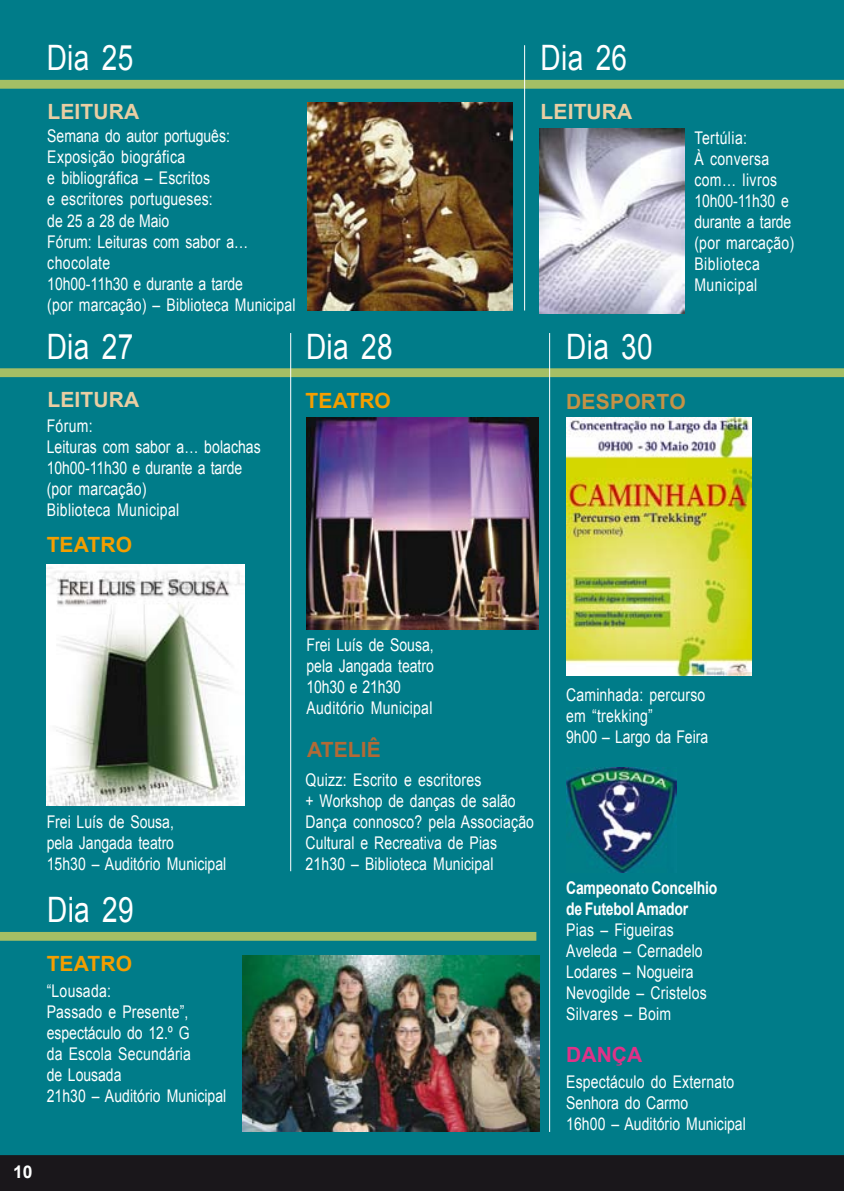
<style>
.page{position:relative;width:844px;height:1191px;background:#fff}
.page>*{position:absolute;margin:0;border:0;box-sizing:border-box;transform-origin:0 0}
.t1{font:35px "Arial";letter-spacing:.01em;color:#fff;scale:.8 1}
.t2{font:700 21px "Arial";letter-spacing:.005em;color:#e9cea3}
.t3{font:700 21px "Arial";letter-spacing:.005em;color:#f49e00}
.t4{font:700 21px "Arial";letter-spacing:.01em;color:#c59245}
.t5{font:700 21px "Arial";letter-spacing:.005em;color:#b26a36}
.t6{font:700 21px "Arial";color:#e03288}
.t7{font:17.5px/21px "Arial";letter-spacing:.01em;color:#fff;scale:.8 1}
.t8{font:700 17.5px/21px "Arial";letter-spacing:-.015em;color:#fff;scale:.8 1}
.t9{font:700 17.5px "Arial";letter-spacing:-.015em;color:#fff}
</style>
<div class="page">
<div style="left:0;top:0;width:843px;height:1155px;background:#007c89"></div>
<div style="left:0;top:1155px;width:844px;height:36px;background:#1a171b"></div>
<div style="left:0;top:80px;width:843px;height:9px;background:#a4bf65"></div>
<img style="left:307px;top:102px;width:205px;height:208px">
<img style="left:539px;top:128px;width:145px;height:185px">
<hr style="left:524px;top:45px;width:1px;height:265px;background:#fff">
<div style="left:0;top:368px;width:843px;height:9px;background:#a4bf65"></div>
<img style="left:47px;top:564px;width:197px;height:242px">
<img style="left:306px;top:417px;width:232px;height:213px">
<img style="left:566px;top:417px;width:185px;height:258px">
<img style="left:566px;top:767px;width:110px;height:105px">
<hr style="left:549px;top:333px;width:1px;height:799px;background:#fff">
<div style="left:0;top:932px;width:536px;height:8px;background:#a4bf65"></div>
<img style="left:242px;top:955px;width:297px;height:176px">
<hr style="left:290px;top:333px;width:1px;height:538px;background:#fff">
<h1 class="t1" style="left:47px;top:35px;width:110px">Dia 25</h1>
<p class="t2" style="left:47px;top:97px;width:93px">LEITURA</p>
<p class="t7" style="left:47px;top:126px;width:311px">Semana do autor português:<br>Exposição biográfica<br>e bibliográfica – Escritos<br>e escritores portugueses:<br>de 25 a 28 de Maio<br>Fórum: Leituras com sabor a… chocolate<br>10h00-11h30 e durante a tarde<br>(por marcação) – Biblioteca Municipal</p>
<h1 class="t1" style="left:47px;top:323px;width:110px">Dia 27</h1>
<p class="t2" style="left:47px;top:386px;width:93px">LEITURA</p>
<p class="t7" style="left:47px;top:415px;width:269px">Fórum:<br>Leituras com sabor a… bolachas<br>10h00-11h30 e durante a tarde (por marcação)<br>Biblioteca Municipal</p>
<p class="t3" style="left:47px;top:531px;width:87px">TEATRO</p>
<h1 class="t1" style="left:306px;top:324px;width:110px">Dia 28</h1>
<p class="t3" style="left:305px;top:387px;width:87px">TEATRO</p>
<h1 class="t1" style="left:540px;top:35px;width:110px">Dia 26</h1>
<p class="t2" style="left:540px;top:98px;width:93px">LEITURA</p>
<p class="t7" style="left:694px;top:127px;width:126px">Tertúlia:<br>À conversa com… livros<br>10h00-11h30 e durante a tarde (por marcação)<br>Biblioteca<br>Municipal</p>
<h1 class="t1" style="left:566px;top:324px;width:110px">Dia 30</h1>
<p class="t4" style="left:566px;top:388px;width:121px">DESPORTO</p>
<p class="t7" style="left:47px;top:811px;width:226px">Frei Luís de Sousa,<br>pela Jangada teatro<br>15h30 – Auditório Municipal</p>
<h1 class="t1" style="left:47px;top:887px;width:110px">Dia 29</h1>
<p class="t3" style="left:47px;top:949px;width:87px">TEATRO</p>
<p class="t7" style="left:47px;top:980px;width:226px">“Lousada:<br>Passado e Presente”, espectáculo do 12.º G<br>da Escola Secundária<br>de Lousada<br>21h30 – Auditório Municipal</p>
<p class="t9" style="left:13px;top:1159px;width:21px">10</p>
<p class="t7" style="left:306px;top:634px;width:161px">Frei Luís de Sousa, pela Jangada teatro<br>10h30 e 21h30<br>Auditório Municipal</p>
<p class="t5" style="left:307px;top:736px;width:75px">ATELIÊ</p>
<p class="t7" style="left:305px;top:769px;width:287px">Quizz: Escrito e escritores<br>+ Workshop de danças de salão<br>Dança connosco? pela Associação<br>Cultural e Recreativa de Pias<br>21h30 – Biblioteca Municipal</p>
<p class="t7" style="left:566px;top:684px;width:179px">Caminhada: percurso em “trekking”<br>9h00 – Largo da Feira</p>
<p class="t8" style="left:566px;top:878px;width:190px">Campeonato Concelhio de Futebol Amador</p>
<p class="t7" style="left:566px;top:919px;width:177px">Pias – Figueiras<br>Aveleda – Cernadelo<br>Lodares – Nogueira<br>Nevogilde – Cristelos<br>Silvares – Boim</p>
<p class="t6" style="left:566px;top:1041px;width:77px">DANÇA</p>
<p class="t7" style="left:566px;top:1071px;width:226px">Espectáculo do Externato<br>Senhora do Carmo<br>16h00 – Auditório Municipal</p>
</div>
